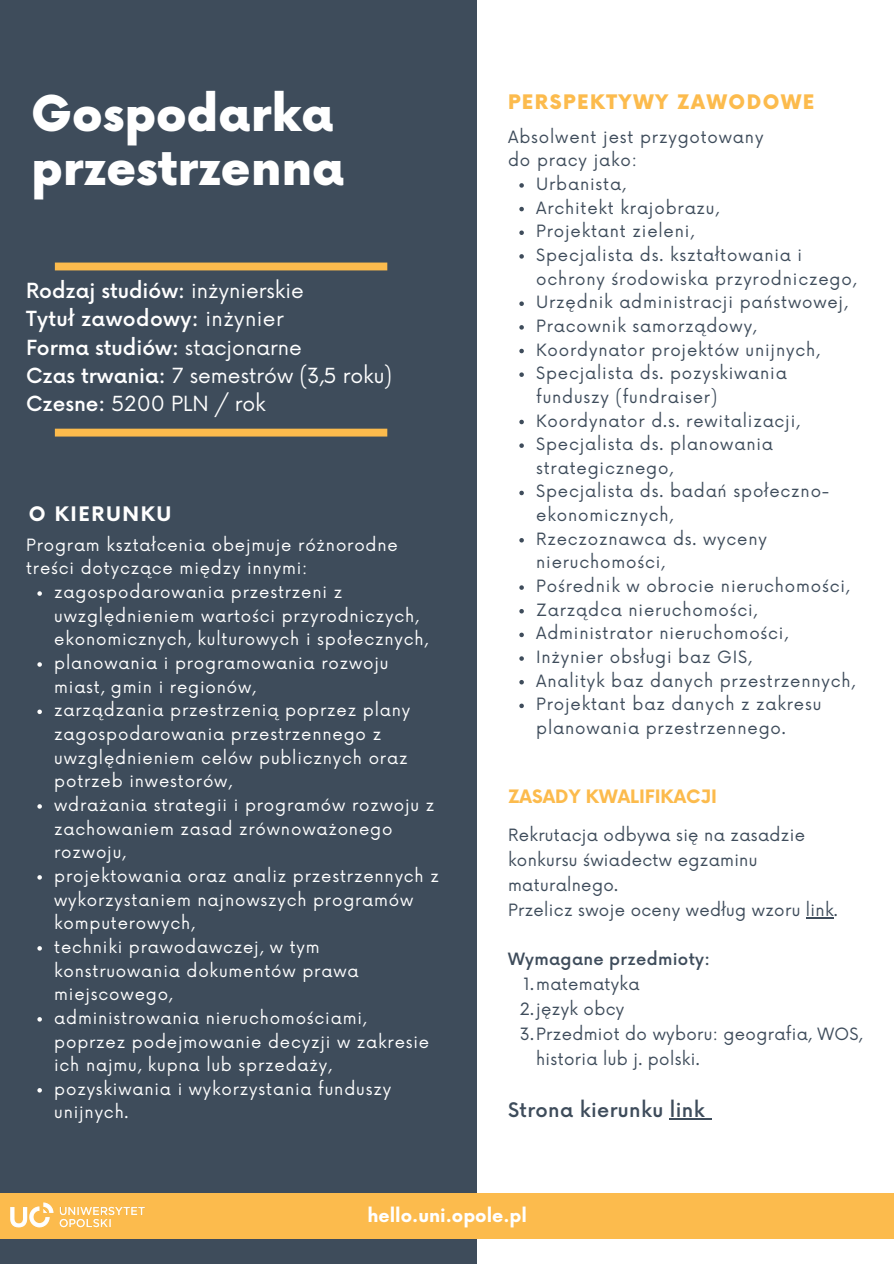
<style>
.page{position:relative;width:894px;height:1264px;background:#fff}
.page>*{position:absolute;margin:0;border:0;box-sizing:border-box;transform-origin:0 0}
.t1{font:900 48px/54px "Now";color:#fff}
.t2{font:20.25px/28.2px "Now";color:#fff}
.t3{font:900 19.5px "Now";letter-spacing:.08em;color:#fcbb4d}
.t4{font:500 19.5px "Now";letter-spacing:.02em;color:#3e4c5b}
.t5{font:700 19.5px "Now";letter-spacing:.08em;color:#fff}
.t6{font:700 18px "Now";color:#fff}
.t7{font:700 18px "Now";color:#fcbb4d}
.t8{font:16.5px/23.7px "Now";letter-spacing:.05em;color:#fff}
.t9{font:16.5px/23.7px "Now";letter-spacing:.05em;color:#3e4c5b}
.t10{font:16.5px/24.8px "Now";letter-spacing:.02em;color:#3e4c5b}
.t11{font:500 16.5px "Now";letter-spacing:.02em;color:#3e4c5b}
.s1{font-weight:500}
</style>
<div class="page">
<div style="left:0;top:0;width:477px;height:1263px;background:#3e4c5b"></div>
<div style="left:0;top:1193px;width:893px;height:45px;background:#fcbb4d"></div>
<div style="left:55px;top:428px;width:332px;height:8px;background:#fcbb4d"></div>
<div style="left:55px;top:262px;width:332px;height:8px;background:#fcbb4d"></div>
<img style="left:10px;top:1202px;width:135px;height:26px">
<svg style="left:37px;top:591px;width:5px;height:4px"></svg>
<svg style="left:37px;top:662px;width:5px;height:4px"></svg>
<svg style="left:37px;top:709px;width:5px;height:5px"></svg>
<svg style="left:37px;top:804px;width:5px;height:4px"></svg>
<svg style="left:37px;top:875px;width:5px;height:4px"></svg>
<svg style="left:37px;top:946px;width:5px;height:4px"></svg>
<svg style="left:37px;top:1017px;width:5px;height:4px"></svg>
<svg style="left:37px;top:1088px;width:5px;height:4px"></svg>
<svg style="left:519px;top:183px;width:4px;height:5px"></svg>
<svg style="left:519px;top:207px;width:4px;height:4px"></svg>
<svg style="left:519px;top:230px;width:4px;height:5px"></svg>
<svg style="left:519px;top:254px;width:4px;height:5px"></svg>
<svg style="left:519px;top:301px;width:4px;height:5px"></svg>
<svg style="left:519px;top:325px;width:4px;height:4px"></svg>
<svg style="left:519px;top:349px;width:4px;height:4px"></svg>
<svg style="left:519px;top:372px;width:4px;height:5px"></svg>
<svg style="left:519px;top:420px;width:4px;height:4px"></svg>
<svg style="left:519px;top:443px;width:4px;height:5px"></svg>
<svg style="left:519px;top:490px;width:4px;height:5px"></svg>
<svg style="left:519px;top:538px;width:4px;height:4px"></svg>
<svg style="left:519px;top:585px;width:4px;height:5px"></svg>
<svg style="left:519px;top:609px;width:4px;height:4px"></svg>
<svg style="left:519px;top:632px;width:4px;height:5px"></svg>
<svg style="left:519px;top:656px;width:4px;height:4px"></svg>
<svg style="left:519px;top:680px;width:4px;height:4px"></svg>
<svg style="left:519px;top:703px;width:4px;height:5px"></svg>
<svg style="left:806px;top:917px;width:27px;height:1px"></svg>
<hr style="left:669px;top:1118px;width:35px;height:1px;background:#3e4c5b">
<h1 class="t1" style="left:31px;top:90px;width:315px">Gospodarka przestrzenna</h1>
<p class="t2" style="left:26px;top:278px;width:367px"><span class="s1">Rodzaj studiów:</span> inżynierskie<br><span class="s1">Tytuł zawodowy:</span> inżynier<br><span class="s1">Forma studiów:</span> stacjonarne<br><span class="s1">Czas trwania:</span> 7 semestrów (3,5 roku)<br><span class="s1">Czesne:</span> 5200 PLN / rok</p>
<p class="t5" style="left:29px;top:503px;width:144px">O KIERUNKU</p>
<p class="t8" style="left:26px;top:533px;width:373px">Program kształcenia obejmuje różnorodne treści dotyczące między innymi:</p>
<p class="t8" style="left:54px;top:581px;width:386px">zagospodarowania przestrzeni z uwzględnieniem wartości przyrodniczych, ekonomicznych, kulturowych i społecznych, planowania i programowania rozwoju miast, gmin i regionów,<br>zarządzania przestrzenią poprzez plany zagospodarowania przestrzennego z uwzględnieniem celów publicznych oraz potrzeb inwestorów,<br>wdrażania strategii i programów rozwoju z zachowaniem zasad zrównoważonego rozwoju,<br>projektowania oraz analiz przestrzennych z wykorzystaniem najnowszych programów komputerowych,<br>techniki prawodawczej, w tym konstruowania dokumentów prawa miejscowego,<br>administrowania nieruchomościami, poprzez podejmowanie decyzji w zakresie ich najmu, kupna lub sprzedaży, pozyskiwania i wykorzystania funduszy unijnych.</p>
<p class="t3" style="left:508px;top:92px;width:307px">PERSPEKTYWY ZAWODOWE</p>
<p class="t9" style="left:508px;top:126px;width:257px">Absolwent jest przygotowany do pracy jako:</p>
<p class="t9" style="left:536px;top:173px;width:321px">Urbanista,<br>Architekt krajobrazu,<br>Projektant zieleni,<br>Specjalista ds. kształtowania i ochrony środowiska przyrodniczego,<br>Urzędnik administracji państwowej,<br>Pracownik samorządowy,<br>Koordynator projektów unijnych,<br>Specjalista ds. pozyskiwania funduszy (fundraiser)<br>Koordynator d.s. rewitalizacji,<br>Specjalista ds. planowania strategicznego,<br>Specjalista ds. badań społeczno&shy;ekonomicznych,<br>Rzeczoznawca ds. wyceny nieruchomości,<br>Pośrednik w obrocie nieruchomości,<br>Zarządca nieruchomości,<br>Administrator nieruchomości,<br>Inżynier obsługi baz GIS,<br>Analityk baz danych przestrzennych,<br>Projektant baz danych z zakresu planowania przestrzennego.</p>
<p class="t7" style="left:508px;top:787px;width:210px">ZASADY KWALIFIKACJI</p>
<p class="t10" style="left:508px;top:824px;width:331px">Rekrutacja odbywa się na zasadzie konkursu świadectw egzaminu maturalnego.<br>Przelicz swoje oceny według wzoru link.</p>
<p class="t11" style="left:508px;top:950px;width:203px">Wymagane przedmioty:</p>
<p class="t10" style="left:523px;top:972px;width:117px">1.matematyka</p>
<p class="t10" style="left:519px;top:997px;width:106px">2.język obcy</p>
<p class="t10" style="left:519px;top:1022px;width:344px">3.Przedmiot do wyboru: geografia, WOS,</p>
<p class="t10" style="left:536px;top:1047px;width:165px">historia lub j. polski.</p>
<p class="t4" style="left:508px;top:1099px;width:198px">Strona kierunku link</p>
<p class="t6" style="left:367px;top:1205px;width:161px">hello.uni.opole.pl</p>
</div>
